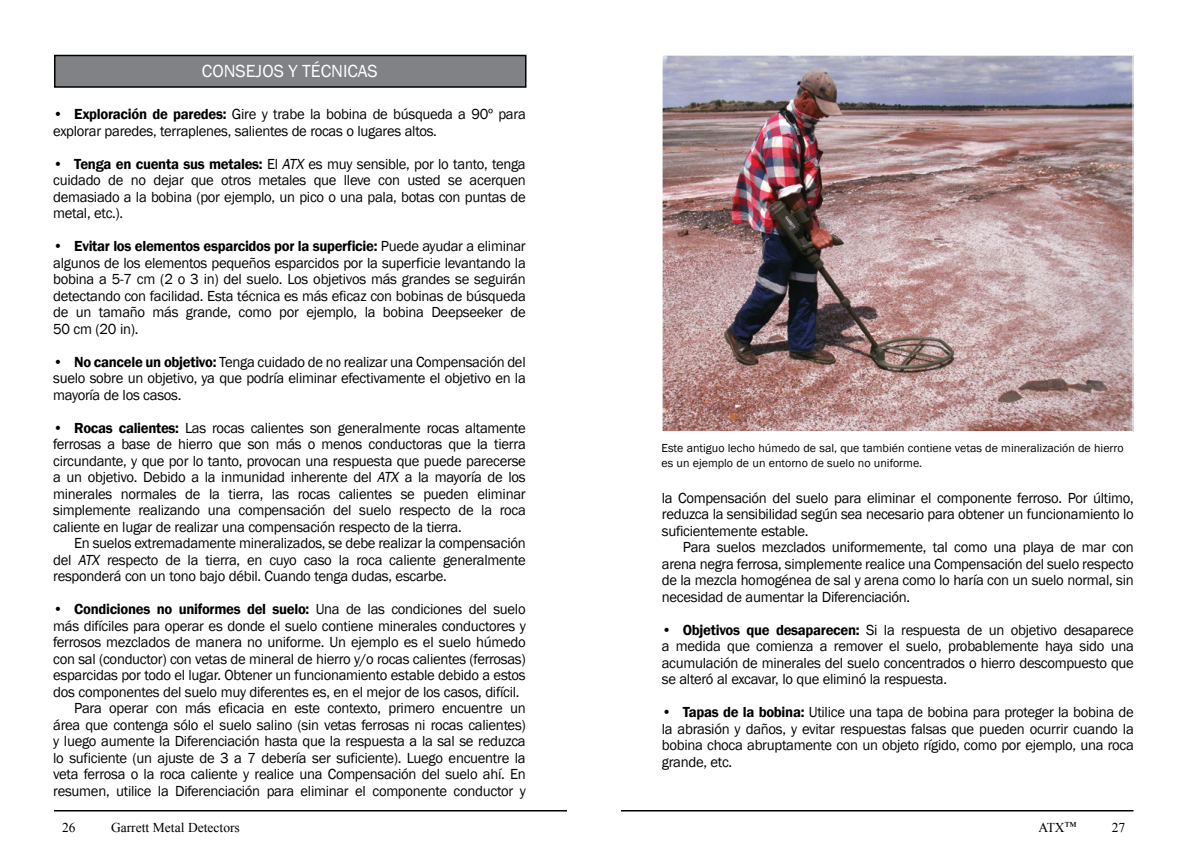
<style>
.page{position:relative;width:1188px;height:864px;background:#fff}
.page>*{position:absolute;margin:0;border:0;box-sizing:border-box;transform-origin:0 0}
.t1{font:18px "Franklin Gothic";color:#fff}
.t2{font:15px/16.5px "Franklin Gothic";letter-spacing:-.02em;color:#000;text-align:justify}
.t3{font:13.5px "Times New Roman";color:#000}
.t4{font:12px/15px "Franklin Gothic";color:#000}
.s1{font-weight:600}
.s2{font-style:italic}
.s3{font-size:12px}
</style>
<div class="page">
<hr style="left:621px;top:810px;width:512px;height:2px;background:#000">
<hr style="left:54px;top:810px;width:513px;height:2px;background:#000">
<div style="left:55px;top:56px;width:471px;height:31px;background:#808285"></div>
<div style="left:54px;top:55px;width:472px;height:33px;border:2px solid #000"></div>
<img style="left:664px;top:57px;width:467px;height:373px">
<p class="t1" style="left:202px;top:60px;width:177px">CONSEJOS Y TÉCNI CAS</p>
<p class="t2" style="left:53px;top:106px;width:474px">• <span class="s1">Exploración de paredes:</span> Gire y trabe la bobina de búsqueda a 90º para explorar paredes, terraplenes, salientes de rocas o lugares altos.</p>
<p class="t2" style="left:53px;top:156px;width:474px">• <span class="s1">Tenga en cuenta sus metales:</span> El <span class="s2">ATX</span> es muy sensible, por lo tanto, tenga cuidado de no dejar que otros metales que lleve con usted se acerquen demasiado a la bobina (por ejemplo, un pico o una pala, botas con puntas de metal, etc.).</p>
<p class="t2" style="left:53px;top:238px;width:474px">• <span class="s1">Evitar los elementos esparcidos por la superficie:</span> Puede ayudar a eliminar algunos de los elementos pequeños esparcidos por la superficie levantando la bobina a 5-7 cm (2 o 3 in) del suelo. Los objetivos más grandes se seguirán detectando con facilidad. Esta técnica es más eficaz con bobinas de búsqueda de un tamaño más grande, como por ejemplo, la bobina Deepseeker de 50 cm (20 in).</p>
<p class="t2" style="left:53px;top:354px;width:474px">• <span class="s1">No cancele un objetivo:</span> Tenga cuidado de no realizar una Compensación del suelo sobre un objetivo, ya que podría eliminar efectivamente el objetivo en la mayoría de los casos.</p>
<p class="t2" style="left:53px;top:420px;width:474px">• <span class="s1">Rocas calientes:</span> Las rocas calientes son generalmente rocas altamente ferrosas a base de hierro que son más o menos conductoras que la tierra circundante, y que por lo tanto, provocan una respuesta que puede parecerse a un objetivo. Debido a la inmunidad inherente del <span class="s2">ATX</span></p>
<p class="t2" style="left:53px;top:469px;width:474px;text-indent:352px">a la mayoría de los minerales normales de la tierra, las rocas calientes se pueden eliminar simplemente realizando una compensación del suelo respecto de la roca caliente en lugar de realizar una compensación respecto de la tierra.</p>
<p class="t2" style="left:53px;top:535px;width:474px;text-indent:21px">En suelos extremadamente mineralizados, se debe realizar la compensación del <span class="s2">ATX</span></p>
<p class="t2" style="left:53px;top:552px;width:474px;text-indent:54px">respecto de la tierra, en cuyo caso la roca caliente generalmente responderá con un tono bajo débil. Cuando tenga dudas, escarbe.</p>
<p class="t2" style="left:53px;top:601px;width:474px;text-align:left">• <span class="s1">Condiciones no uniformes del suelo:</span> Una de las condiciones del suelo más difíciles para operar es donde el suelo contiene minerales conductores y ferrosos mezclados de manera no uniforme. Un ejemplo es el suelo húmedo con sal (conductor) con vetas de mineral de hierro y/o rocas calientes (ferrosas) esparcidas por todo el lugar. Obtener un funcionamiento estable debido a estos dos componentes del suelo muy diferentes es, en el mejor de los casos, difícil.<br>Para operar con más eficacia en este contexto, primero encuentre un área que contenga sólo el suelo salino (sin vetas ferrosas ni rocas calientes) y luego aumente la Diferenciación hasta que la respuesta a la sal se reduzca lo suficiente (un ajuste de 3 a 7 debería ser suficiente). Luego encuentre la veta ferrosa o la roca caliente y realice una Compensación del suelo ahí. En resumen, utilice la Diferenciación para eliminar el componente conductor y</p>
<p class="t4" style="left:662px;top:441px;width:464px">Este antiguo lecho húmedo de sal, que también contiene vetas de mineralización de hierro es un ejemplo de un entorno de suelo no uniforme.</p>
<p class="t2" style="left:662px;top:490px;width:474px;text-align:left">la Compensación del suelo para eliminar el componente ferroso. Por último, reduzca la sensibilidad según sea necesario para obtener un funcionamiento lo suficientemente estable.<br>Para suelos mezclados uniformemente, tal como una playa de mar con arena negra ferrosa, simplemente realice una Compensación del suelo respecto de la mezcla homogénea de sal y arena como lo haría con un suelo normal, sin necesidad de aumentar la Diferenciación.</p>
<p class="t2" style="left:662px;top:622px;width:474px">• <span class="s1">Objetivos que desaparecen:</span> Si la respuesta de un objetivo desaparece a medida que comienza a remover el suelo, probablemente haya sido una acumulación de minerales del suelo concentrados o hierro descompuesto que se alteró al excavar, lo que eliminó la respuesta.</p>
<p class="t2" style="left:662px;top:704px;width:474px">• <span class="s1">Tapas de la bobina:</span> Utilice una tapa de bobina para proteger la bobina de la abrasión y daños, y evitar respuestas falsas que pueden ocurrir cuando la bobina choca abruptamente con un objeto rígido, como por ejemplo, una roca grande, etc.</p>
<p class="t3" style="left:62px;top:819px;width:15px">26</p>
<p class="t3" style="left:111px;top:819px;width:130px">Garrett Metal Detectors</p>
<p class="t3" style="left:1038px;top:818px;width:40px">ATX<span class="s3">™</span></p>
<p class="t3" style="left:1112px;top:818px;width:15px">27</p>
</div>
